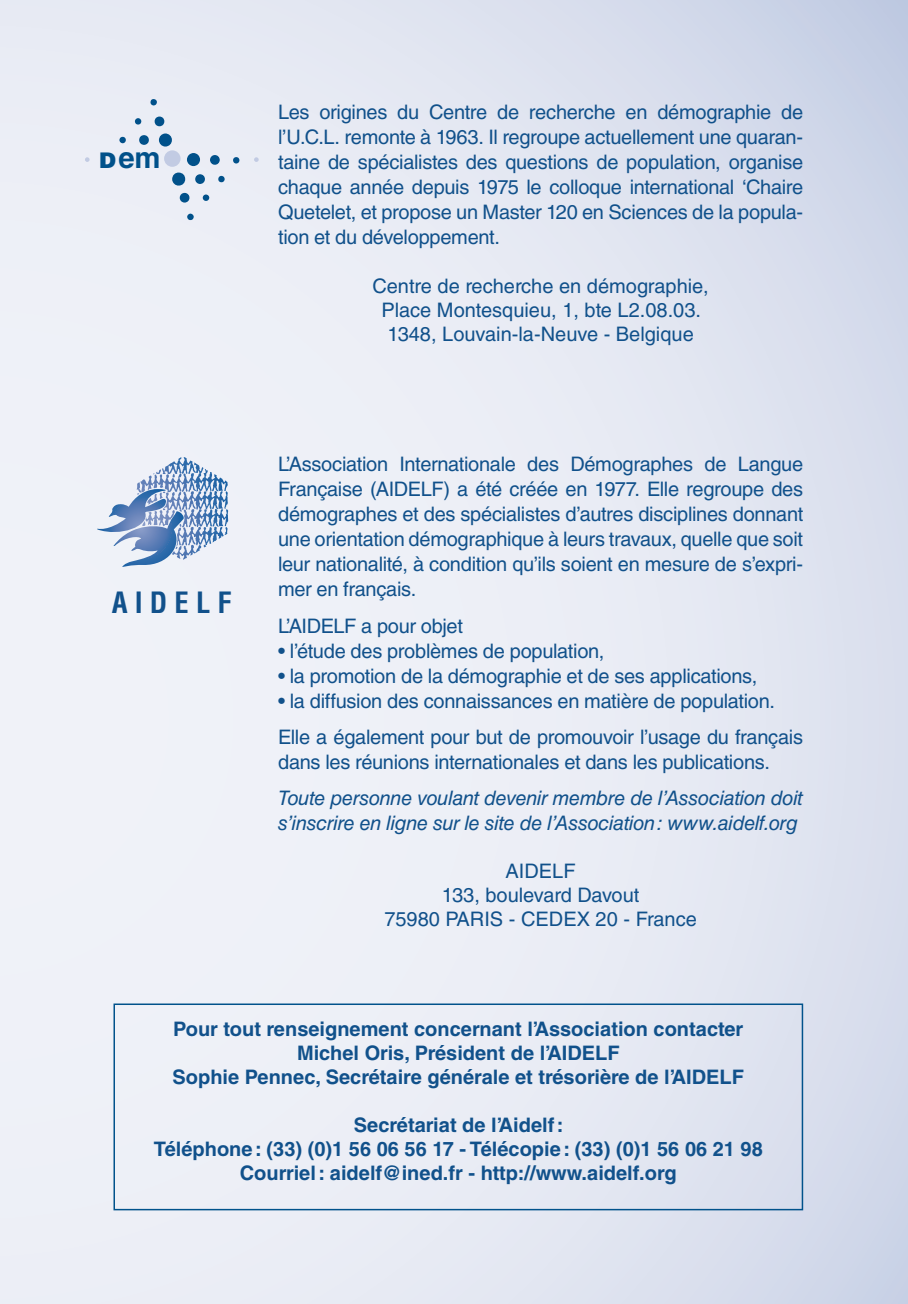
<style>
.page{position:relative;width:908px;height:1304px;background:#fff}
.page>*{position:absolute;margin:0;border:0;box-sizing:border-box;transform-origin:0 0}
.t1{font:700 29.2px "Helvetica LT Std";color:#01518a}
.t2{font:700 condensed 28.6px "Helvetica LT Std";color:#11518b}
.t3{font:20px/25px "Helvetica LT Std";letter-spacing:-.015em;color:#11518b;text-align:justify}
.t4{font:700 20px/24px "Helvetica LT Std";color:#11518b;text-align:center}
.t5{font:italic 20px/25px "Helvetica LT Std";letter-spacing:-.02em;color:#11518b}
.s1{font-weight:900;font-size:21.6px}
</style>
<div class="page">
<div style="left:0;top:0;width:907px;height:1304px;background:linear-gradient(to right,#f3f4f9,#d9dfed)"></div>
<div style="left:187px;top:153px;width:13px;height:13px;background:#01518a;border-radius:50%"></div>
<div style="left:172px;top:172px;width:13px;height:14px;background:#01518a;border-radius:50%"></div>
<div style="left:159px;top:133px;width:13px;height:14px;background:#01518a;border-radius:50%"></div>
<div style="left:195px;top:174px;width:10px;height:10px;background:#01518a;border-radius:50%"></div>
<div style="left:210px;top:155px;width:10px;height:10px;background:#01518a;border-radius:50%"></div>
<div style="left:154px;top:117px;width:10px;height:9px;background:#01518a;border-radius:50%"></div>
<div style="left:139px;top:135px;width:10px;height:10px;background:#01518a;border-radius:50%"></div>
<div style="left:180px;top:193px;width:9px;height:10px;background:#01518a;border-radius:50%"></div>
<div style="left:150px;top:99px;width:7px;height:7px;background:#01518a;border-radius:50%"></div>
<div style="left:233px;top:157px;width:6px;height:7px;background:#01518a;border-radius:50%"></div>
<div style="left:203px;top:194px;width:6px;height:7px;background:#01518a;border-radius:50%"></div>
<div style="left:187px;top:214px;width:7px;height:6px;background:#01518a;border-radius:50%"></div>
<div style="left:135px;top:118px;width:6px;height:7px;background:#01518a;border-radius:50%"></div>
<div style="left:119px;top:137px;width:7px;height:6px;background:#01518a;border-radius:50%"></div>
<svg style="left:218px;top:176px;width:6px;height:6px"></svg>
<div style="left:164px;top:150px;width:16px;height:17px;background:#c2cbe3;border-radius:50%"></div>
<svg style="left:85px;top:157px;width:4px;height:5px"></svg>
<svg style="left:254px;top:157px;width:4px;height:5px"></svg>
<div style="left:113px;top:1003px;width:689px;height:207px;border:2px solid #01528b"></div>
<svg style="left:162px;top:457px;width:23px;height:17px"></svg>
<svg style="left:97px;top:489px;width:88px;height:78px"></svg>
<h1 class="t1" style="left:99px;top:140px;width:63px"><span class="s1">D</span>em</h1>
<h2 class="t2" style="left:112px;top:584px;width:122px">A I D E L F</h2>
<p class="t3" style="left:278px;top:100px;width:526px">Les origines du Centre de recherche en démographie de l’U.C.L. remonte à 1963. Il regroupe actuellement une quaran&shy;taine de spécialistes des questions de population, organise chaque année depuis 1975 le colloque international ‘Chaire Quetelet, et propose un Master 120 en Sciences de la popula&shy;tion et du développement.</p>
<p class="t3" style="left:372px;top:274px;width:337px;line-height:24px;text-align:center">Centre de recherche en démographie,<br>Place Montesquieu, 1, bte L2.08.03.<br>1348, Louvain-la-Neuve - Belgique</p>
<p class="t3" style="left:278px;top:452px;width:526px">L’Association Internationale des Démographes de Langue Française (AIDELF) a été créée en 1977. Elle regroupe des démographes et des spécialistes d’autres disciplines donnant une orientation démographique à leurs travaux, quelle que soit leur nationalité, à condition qu’ils soient en mesure de s’expri&shy;mer en français.</p>
<p class="t3" style="left:278px;top:613px;width:186px">L’AIDELF a pour objet</p>
<p class="t3" style="left:278px;top:638px;width:328px">• l’étude des problèmes de population,</p>
<p class="t3" style="left:278px;top:663px;width:480px">• la promotion de la démographie et de ses applications,</p>
<p class="t3" style="left:278px;top:682px;width:526px;line-height:36.4px">• la diffusion des connaissances en matière de population.<br>Elle a également pour but de promouvoir l’usage du français</p>
<p class="t3" style="left:278px;top:749px;width:493px">dans les réunions internationales et dans les publications.</p>
<p class="t5" style="left:278px;top:786px;width:526px">Toute personne voulant devenir membre de l’Association doit s’inscrire en ligne sur le site de l’Association: www.aidelf.org</p>
<p class="t3" style="left:384px;top:859px;width:314px;line-height:24px;text-align:center">AIDELF<br>133, boulevard Davout<br>75980 PARIS - CEDEX 20 - France</p>
<p class="t4" style="left:172px;top:1017px;width:572px">Pour tout renseignement concernant l’Association contacter<br>Michel Oris, Président de l’AIDELF<br>Sophie Pennec, Secrétaire générale et trésorière de l’AIDELF</p>
<p class="t4" style="left:154px;top:1113px;width:610px">Secrétariat de l’Aidelf:<br>Téléphone: (33) (0)1 56 06 56 17 - Télécopie: (33) (0)1 56 06 21 98<br>Courriel: aidelf@ined.fr - http://www.aidelf.org</p>
</div>
